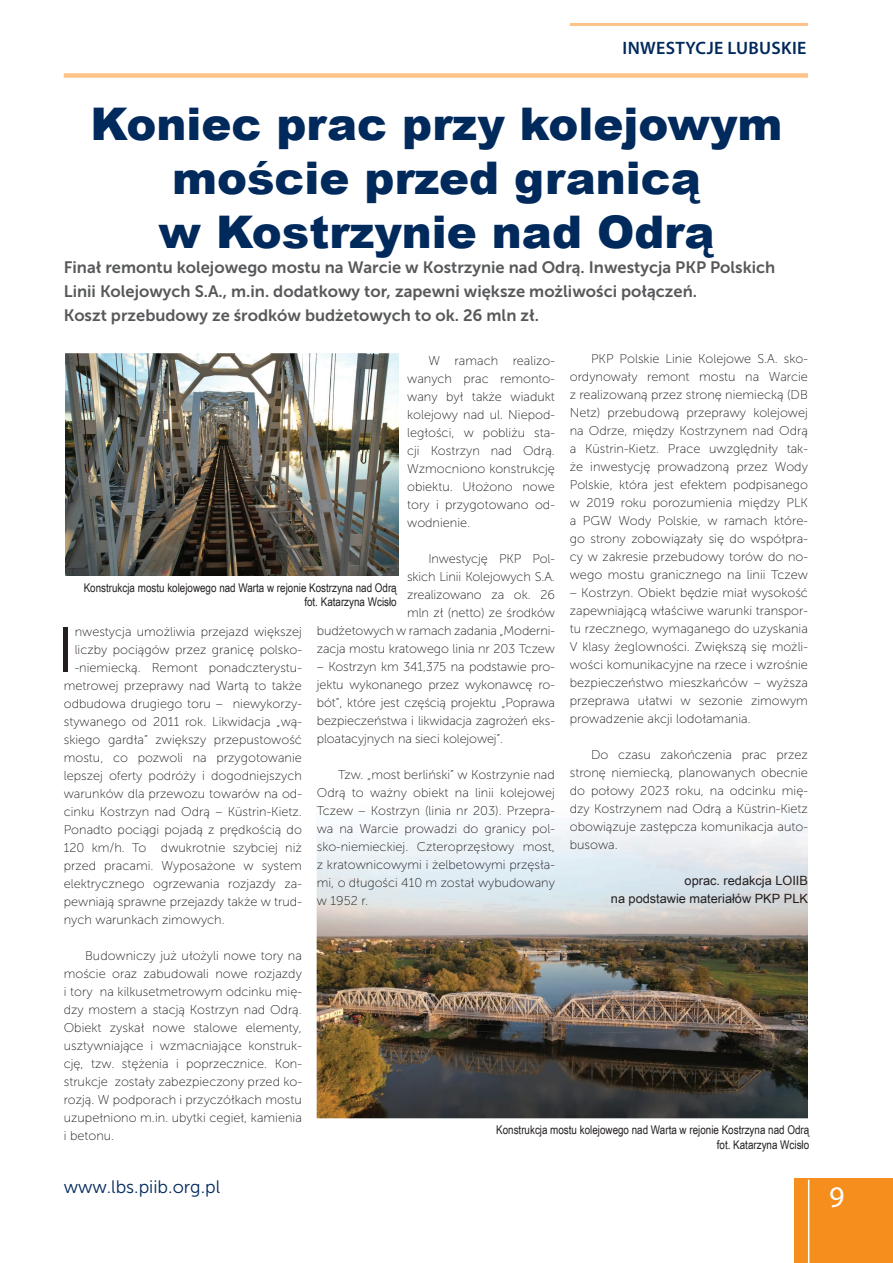
<style>
.page{position:relative;width:893px;height:1263px;background:#fff}
.page>*{position:absolute;margin:0;border:0;box-sizing:border-box;transform-origin:0 0}
.t1{font:63.9px "Museo Sans 300";color:#231f20}
.t2{font:900 45px/54px "Arial";color:#00295c;text-align:center}
.t3{font:30px "Myriad Pro";color:#fff}
.t4{font:18px "Museo Sans 300";color:#00295c}
.t5{font:600 18px "Myriad Pro";letter-spacing:.02em;color:#00295c}
.t6{font:16.5px/24px "Museo Sans 700";color:#57585a}
.t7{font:12.75px/18px "Museo Sans 100";color:#231f20;text-align:justify}
.t8{font:12.75px/18px "Arial Unicode MS";color:#231f20;text-align:right}
.t9{font:12px/14.4px "Arial Narrow";color:#231f20;text-align:right}
</style>
<div class="page">
<div style="left:795px;top:1178px;width:98px;height:85px;background:#f68e1e"></div>
<hr style="left:808px;top:1179px;width:1px;height:84px;background:#fff">
<hr style="left:570px;top:23px;width:238px;height:3px;background:#fcc287">
<div style="left:64px;top:73px;width:744px;height:5px;background:#fcc287"></div>
<img style="left:317px;top:825px;width:491px;height:293px">
<img style="left:65px;top:353px;width:334px;height:223px">
<h3 class="t5" style="left:623px;top:36px;width:185px">INWESTYCJE LUBUSKIE</h3>
<h2 class="t2" style="left:91px;top:96px;width:693px">Koniec prac przy kolejowym moście przed granicą<br>w Kostrzynie nad Odrą</h2>
<p class="t6" style="left:64px;top:255px;width:713px">Finał remontu kolejowego mostu na Warcie w Kostrzynie nad Odrą. Inwestycja PKP Polskich<br>Linii Kolejowych S.A., m.in. dodatkowy tor, zapewni większe możliwości połączeń.<br>Koszt przebudowy ze środków budżetowych to ok. 26 mln zł.</p>
<p class="t7" style="left:570px;top:350px;width:240px;text-indent:21px">PKP Polskie Linie Kolejowe S.A. sko&shy;ordynowały remont mostu na Warcie z realizowaną przez stronę niemiecką (DB Netz) przebudową przeprawy kolejowej na Odrze, między Kostrzynem nad Odrą a Küstrin-Kietz. Prace uwzględniły tak&shy;że inwestycję prowadzoną przez Wody Polskie, która jest efektem podpisanego w 2019 roku porozumienia między PLK a PGW Wody Polskie, w ramach które&shy;go strony zobowiązały się do współpra&shy;cy w zakresie przebudowy torów do no&shy;wego mostu granicznego na linii Tczew</p>
<p class="t7" style="left:570px;top:584px;width:240px">– Kostrzyn. Obiekt będzie miał wysokość zapewniającą właściwe warunki transpor&shy;tu rzecznego, wymaganego do uzyskania V klasy żeglowności. Zwiększą się możli&shy;wości komunikacyjne na rzece i wzrośnie bezpieczeństwo mieszkańców – wyższa przeprawa ułatwi w sezonie zimowym prowadzenie akcji lodołamania.</p>
<p class="t7" style="left:570px;top:746px;width:240px;text-indent:21px">Do czasu zakończenia prac przez stronę niemiecką, planowanych obecnie do połowy 2023 roku, na odcinku mię&shy;dzy Kostrzynem nad Odrą a Küstrin-Kietz obowiązuje zastępcza komunikacja auto&shy;busowa.</p>
<p class="t8" style="left:611px;top:871px;width:199px">oprac. redakcja LOIIB<br>na podstawie materiałów PKP PLK</p>
<p class="t7" style="left:407px;top:351px;width:149px;text-indent:21px">W ramach realizo&shy;wanych prac remonto&shy;wany był także wiadukt kolejowy nad ul. Niepod&shy;ległości, w pobliżu sta&shy;cji Kostrzyn nad Odrą.<br>Wzmocniono konstrukcję obiektu. Ułożono nowe tory i przygotowano od&shy;wodnienie.</p>
<p class="t7" style="left:317px;top:549px;width:240px;text-align:right">Inwestycję PKP Pol-<br>skich Linii Kolejowych S.A.<br>zrealizowano za ok. 26<br>mln zł (netto) ze środków<br>budżetowych w ramach zadania „Moderni&shy;zacja mostu kratowego linia nr 203 Tczew</p>
<p class="t7" style="left:317px;top:657px;width:240px">– Kostrzyn km 341,375 na podstawie pro&shy;jektu wykonanego przez wykonawcę ro&shy;bót”, które jest częścią projektu „Poprawa bezpieczeństwa i likwidacja zagrożeń eks&shy;ploatacyjnych na sieci kolejowej”.</p>
<p class="t7" style="left:317px;top:765px;width:240px;text-indent:21px">Tzw. „most berliński” w Kostrzynie nad Odrą to ważny obiekt na linii kolejowej Tczew – Kostrzyn (linia nr 203). Przepra&shy;wa na Warcie prowadzi do granicy pol&shy;sko-niemieckiej. Czteroprzęsłowy most, z kratownicowymi i żelbetowymi przęsła&shy;mi, o długości 410 m został wybudowany w 1952 r.</p>
<p class="t9" style="left:84px;top:580px;width:315px">Konstrukcja mostu kolejowego nad Warta w rejonie Kostrzyna nad Odrą fot. Katarzyna Wcisło</p>
<h1 class="t1" style="left:57px;top:615px;width:19px">I</h1>
<p class="t7" style="left:75px;top:622px;width:229px">nwestycja umożliwia przejazd większej</p>
<p class="t7" style="left:75px;top:640px;width:229px">liczby pociągów przez granicę polsko-</p>
<p class="t7" style="left:75px;top:658px;width:229px">-niemiecką. Remont ponadczterystu-</p>
<p class="t7" style="left:64px;top:676px;width:240px">metrowej przeprawy nad Wartą to także</p>
<p class="t7" style="left:64px;top:694px;width:240px">odbudowa drugiego toru – niewykorzy-</p>
<p class="t7" style="left:64px;top:712px;width:240px">stywanego od 2011 rok. Likwidacja „wą-</p>
<p class="t7" style="left:64px;top:730px;width:240px">skiego gardła” zwiększy przepustowość</p>
<p class="t7" style="left:64px;top:748px;width:240px">mostu, co pozwoli na przygotowanie</p>
<p class="t7" style="left:64px;top:766px;width:240px">lepszej oferty podróży i dogodniejszych</p>
<p class="t7" style="left:64px;top:784px;width:240px">warunków dla przewozu towarów na od-</p>
<p class="t7" style="left:64px;top:802px;width:240px">cinku Kostrzyn nad Odrą – Küstrin-Kietz.</p>
<p class="t7" style="left:64px;top:820px;width:240px">Ponadto pociągi pojadą z prędkością do</p>
<p class="t7" style="left:64px;top:838px;width:240px">120 km/h. To dwukrotnie szybciej niż</p>
<p class="t7" style="left:64px;top:856px;width:240px">przed pracami. Wyposażone w system</p>
<p class="t7" style="left:64px;top:874px;width:240px">elektrycznego ogrzewania rozjazdy za-</p>
<p class="t7" style="left:64px;top:892px;width:240px">pewniają sprawne przejazdy także w trud-</p>
<p class="t7" style="left:64px;top:910px;width:163px">nych warunkach zimowych.</p>
<p class="t7" style="left:64px;top:946px;width:240px;text-indent:21px">Budowniczy już ułożyli nowe tory na moście oraz zabudowali nowe rozjazdy i tory na kilkusetmetrowym odcinku mię&shy;dzy mostem a stacją Kostrzyn nad Odrą.<br>Obiekt zyskał nowe stalowe elementy, usztywniające i wzmacniające konstruk&shy;cję, tzw. stężenia i poprzecznice. Kon&shy;strukcje zostały zabezpieczony przed ko&shy;rozją. W podporach i przyczółkach mostu uzupełniono m.in. ubytki cegieł, kamienia i betonu.</p>
<p class="t9" style="left:496px;top:1122px;width:315px">Konstrukcja mostu kolejowego nad Warta w rejonie Kostrzyna nad Odrą fot. Katarzyna Wcisło</p>
<h3 class="t4" style="left:64px;top:1177px;width:158px">www.lbs.piib.org.pl</h3>
<h3 class="t3" style="left:829px;top:1179px;width:17px">9</h3>
</div>
